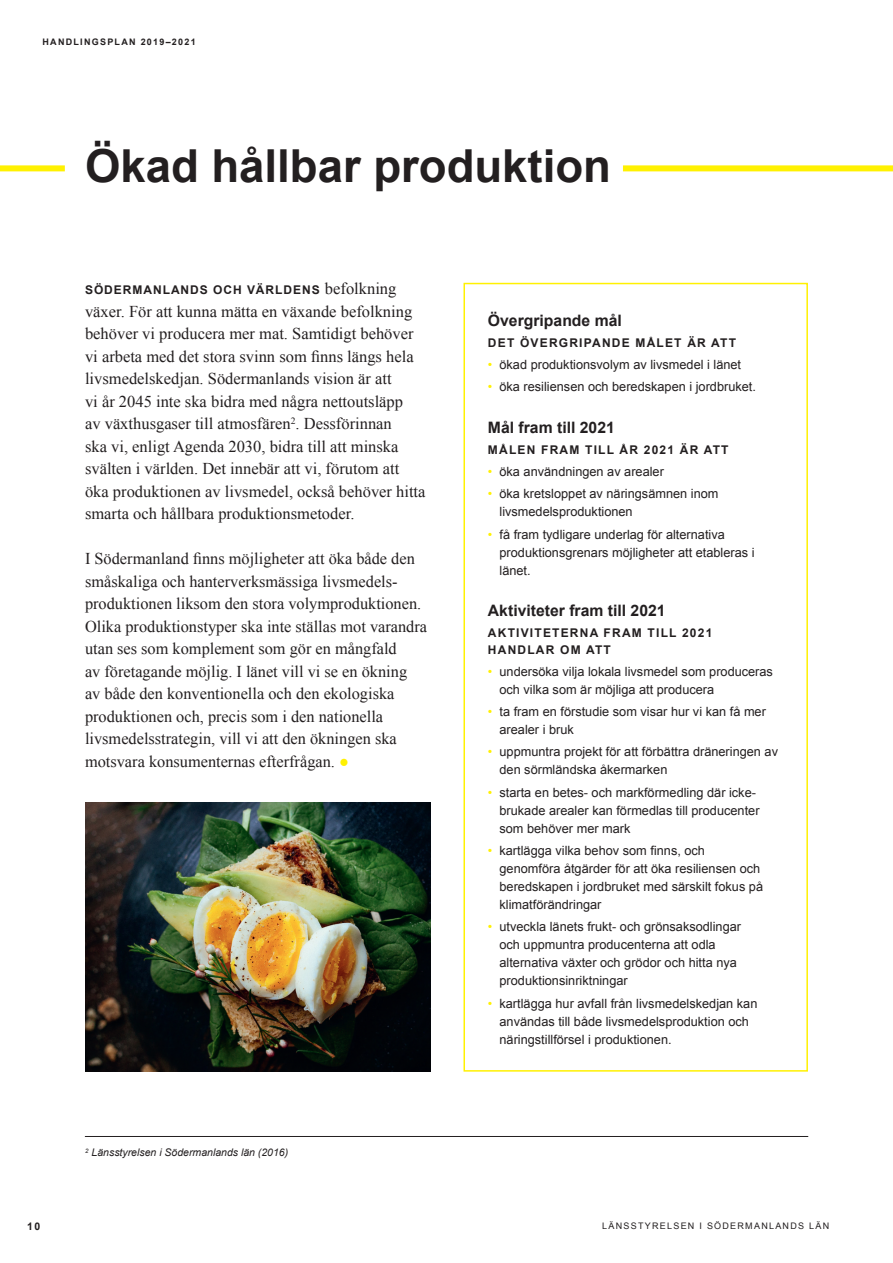
<style>
.page{position:relative;width:893px;height:1263px;background:#fff}
.page>*{position:absolute;margin:0;border:0;box-sizing:border-box;transform-origin:0 0}
.t1{font:700 45.45px "Arial";color:#231f20}
.t2{font:16.5px/22.5px "Times New Roman";color:#231f20}
.t3{font:700 15.75px "Arial";color:#231f20}
.t4{font:12.75px/18px "Arial";color:#231f20}
.t5{font:700 12px/16.5px "Arial";letter-spacing:.1em;color:#231f20}
.t6{font:700 12px "Arial";letter-spacing:.08em;color:#231f20}
.t7{font:italic 10.5px "Arial";color:#231f20}
.t8{font:700 10.5px "Arial";color:#231f20}
.t9{font:9px "Arial";letter-spacing:.14em;color:#231f20}
.t10{font:700 9px "Arial";letter-spacing:.14em;color:#231f20}
.s1{font-family:"Times New Roman";font-weight:400;font-size:16.5px}
.s2{color:#fff101}
</style>
<div class="page">
<div style="left:463px;top:283px;width:345px;height:788px;border:2px solid #fff101"></div>
<hr style="left:85px;top:1136px;width:723px;height:1px;background:#231f20">
<div style="left:623px;top:165px;width:270px;height:6px;background:#fff101"></div>
<div style="left:0;top:165px;width:65px;height:6px;background:#fff101"></div>
<img style="left:85px;top:803px;width:346px;height:268px">
<p class="t10" style="left:43px;top:36px;width:155px">HANDLINGSPLAN 2019–2021</p>
<h1 class="t1" style="left:85px;top:136px;width:527px">Ökad hållbar produktion</h1>
<p class="t6" style="left:85px;top:282px;width:313px">SÖDERMANLANDS OCH VÄRLDENS <span class="s1">befolkning</span></p>
<p class="t2" style="left:85px;top:300px;width:342px">växer. För att kunna mätta en växande befolkning behöver vi producera mer mat. Samtidigt behöver vi arbeta med det stora svinn som finns längs hela livsmedelskedjan. Södermanlands vision är att<br>vi år 2045 inte ska bidra med några nettoutsläpp<br>av växthusgaser till atmosfären<sup>2</sup>. Dessförinnan<br>ska vi, enligt Agenda 2030, bidra till att minska svälten i världen. Det innebär att vi, förutom att öka produktionen av livsmedel, också behöver hitta smarta och hållbara produktionsmetoder.</p>
<p class="t2" style="left:85px;top:547px;width:344px">I Södermanland finns möjligheter att öka både den småskaliga och hanterverksmässiga livsmedels&shy;produktionen liksom den stora volymproduktionen.<br>Olika produktionstyper ska inte ställas mot varandra utan ses som komplement som gör en mångfald<br>av företagande möjlig. I länet vill vi se en ökning<br>av både den konventionella och den ekologiska produktionen och, precis som i den nationella livsmedelsstrategin, vill vi att den ökningen ska motsvara konsumenternas efterfrågan. <span class="s2">●</span></p>
<p class="t8" style="left:27px;top:1219px;width:15px">10</p>
<p class="t7" style="left:85px;top:1146px;width:204px"><sup>2</sup> Länsstyrelsen i Södermanlands län (2016)</p>
<p class="t3" style="left:488px;top:310px;width:135px">Övergripande mål</p>
<p class="t5" style="left:488px;top:335px;width:250px">DET ÖVERGRIPANDE MÅLET ÄR ATT</p>
<p class="t4" style="left:488px;top:356px;width:255px"><span class="s2">•</span> ökad produktionsvolym av livsmedel i länet</p>
<p class="t4" style="left:488px;top:378px;width:270px"><span class="s2">•</span> öka resiliensen och beredskapen i jordbruket.</p>
<p class="t3" style="left:488px;top:417px;width:128px">Mål fram till 2021</p>
<p class="t5" style="left:488px;top:442px;width:242px">MÅLEN FRAM TILL ÅR 2021 ÄR ATT</p>
<p class="t4" style="left:488px;top:463px;width:177px"><span class="s2">•</span> öka användningen av arealer</p>
<p class="t4" style="left:499px;top:485px;width:220px;text-indent:-12px"><span class="s2">•</span> öka kretsloppet av näringsämnen inom livsmedelsproduktionen</p>
<p class="t4" style="left:499px;top:525px;width:257px;text-indent:-12px"><span class="s2">•</span> få fram tydligare underlag för alternativa produktionsgrenars möjligheter att etableras i länet.</p>
<p class="t3" style="left:488px;top:600px;width:179px">Aktiviteter fram till 2021</p>
<p class="t5" style="left:488px;top:625px;width:226px">AKTIVITETERNA FRAM TILL 2021<br>HANDLAR OM ATT</p>
<p class="t4" style="left:499px;top:663px;width:275px;text-indent:-12px"><span class="s2">•</span> undersöka vilja lokala livsmedel som produceras och vilka som är möjliga att producera</p>
<p class="t4" style="left:499px;top:703px;width:268px;text-indent:-12px"><span class="s2">•</span> ta fram en förstudie som visar hur vi kan få mer arealer i bruk</p>
<p class="t4" style="left:499px;top:743px;width:280px;text-indent:-12px"><span class="s2">•</span> uppmuntra projekt för att förbättra dräneringen av den sörmländska åkermarken</p>
<p class="t4" style="left:499px;top:783px;width:262px;text-indent:-12px"><span class="s2">•</span> starta en betes- och markförmedling där icke&shy;brukade arealer kan förmedlas till producenter som behöver mer mark</p>
<p class="t4" style="left:499px;top:842px;width:265px;text-indent:-12px"><span class="s2">•</span> kartlägga vilka behov som finns, och genomföra åtgärder för att öka resiliensen och beredskapen i jordbruket med särskilt fokus på klimatförändringar</p>
<p class="t4" style="left:499px;top:918px;width:243px;text-indent:-12px"><span class="s2">•</span> utveckla länets frukt- och grönsaksodlingar och uppmuntra producenterna att odla alternativa växter och grödor och hitta nya produktionsinriktningar</p>
<p class="t4" style="left:499px;top:994px;width:259px;text-indent:-12px"><span class="s2">•</span> kartlägga hur avfall från livsmedelskedjan kan användas till både livsmedelsproduktion och näringstillförsel i produktionen.</p>
<p class="t9" style="left:602px;top:1220px;width:228px">LÄNSSTYRELSEN I SÖDERMANLANDS LÄN</p>
</div>
